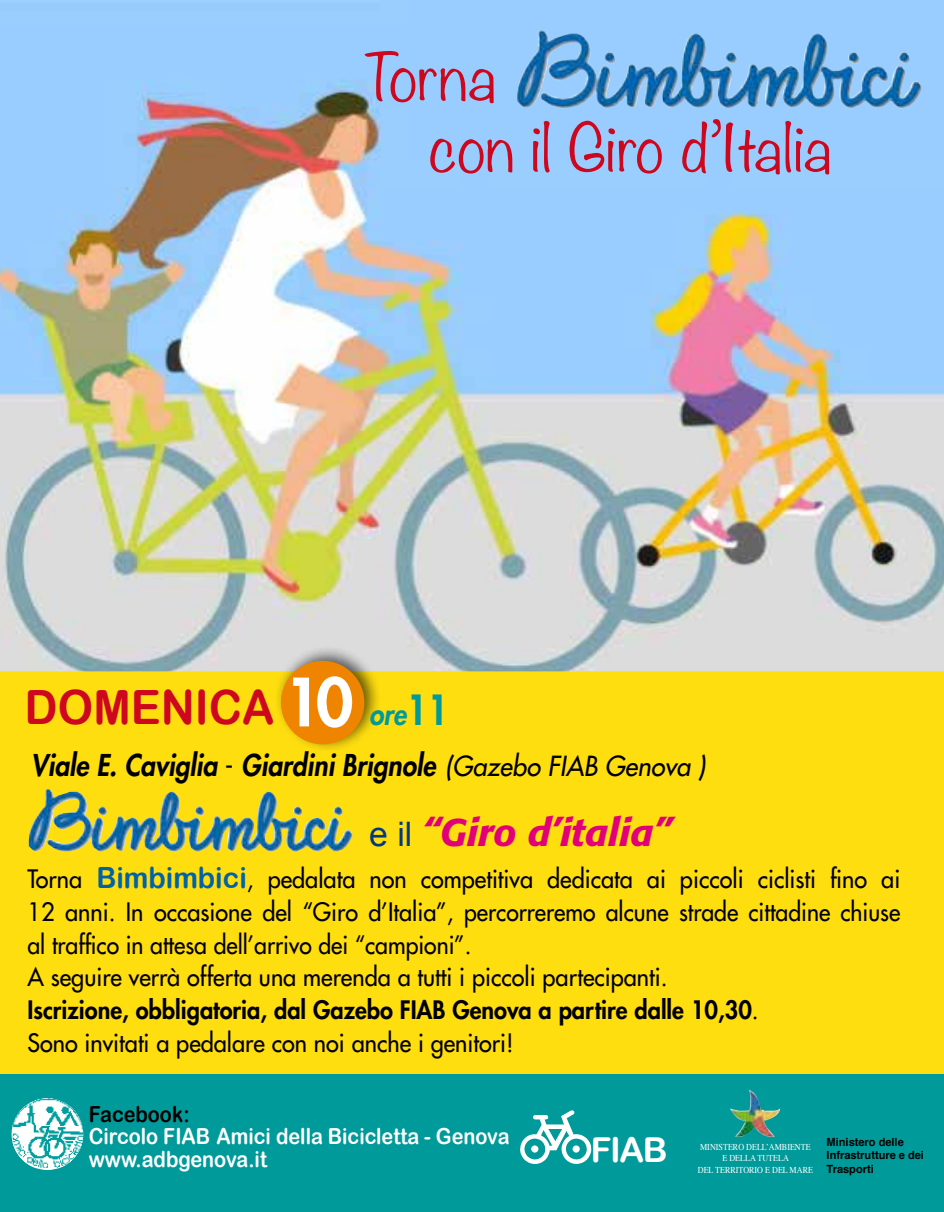
<style>
.page{position:relative;width:944px;height:1212px;background:#fff}
.page>*{position:absolute;margin:0;border:0;box-sizing:border-box;transform-origin:0 0}
.t1{font:300 58.5px/71.1px "Noteworthy";color:#cd071e;scale:1.07 1}
.t2{font:47.25px "Arial Rounded MT Bold";color:#cd071e;scale:.95 1}
.t3{font:italic 500 38.25px "Formata";color:#e2007a}
.t4{font:34.43px "Arial Rounded MT Bold";color:#fff}
.t5{font:italic 800 29.25px "Futura";color:#000;scale:.9 1}
.t6{font:italic 800 29.25px "Futura";color:#009a9a;scale:.9 1}
.t7{font:24.75px/32.6px "Futura";color:#000;scale:.95 1}
.t8{font:22.05px/22.7px "Arial Rounded MT Bold";color:#fff;scale:.9 1}
.t9{font:22.05px "Arial Rounded MT Bold";color:#000;scale:.9 1}
.t10{font:700 11.25px/13.5px "Helvetica";color:#000}
.t11{font:9px/11.2px "Times";color:#fff;text-align:center;scale:.9 1}
.s1{font-family:"Futura";font-weight:800;font-size:64.8px;color:#fff}
.s2{font-weight:400;font-style:normal}
.s3{font-weight:400;font-size:27px}
.s4{font-style:normal;font-size:40.5px}
.s5{font-family:"Arial";font-weight:400;font-style:normal;font-size:33.75px;color:#003882}
.s6{font-family:"Arial Rounded MT Bold";font-size:29.25px;color:#0062a7}
.s7{font-weight:800}
</style>
<div class="page">
<img style="left:0;top:0;width:944px;height:671px">
<div style="left:1px;top:672px;width:942px;height:433px;background:#ffde10"></div>
<div style="left:274px;top:645px;width:108px;height:108px;background:#000;opacity:.6"></div>
<div style="left:281px;top:661px;width:83px;height:83px;background:#ef8400;border-radius:50%"></div>
<img style="left:29px;top:789px;width:265px;height:62px">
<img style="left:517px;top:30px;width:332px;height:78px">
<div style="left:0;top:1074px;width:944px;height:138px;background:#009a9a"></div>
<img style="left:520px;top:1110px;width:72px;height:54px">
<img style="left:13px;top:1098px;width:70px;height:70px">
<img style="left:730px;top:1090px;width:50px;height:47px">
<h1 class="t1" style="left:428px;top:40px;width:378px;text-indent:-65px">Torna<br>con il Giro d’Italia</h1>
<h2 class="t2" style="left:25px;top:679px;width:348px">DOMENICA <span class="s1">10</span></h2>
<p class="t5" style="left:31px;top:746px;width:751px">Viale E. Caviglia <span class="s2">-</span> Giardini Brignole <span class="s3">(Gazebo FIAB Genova )</span></p>
<p class="t6" style="left:369px;top:695px;width:90px">ore<span class="s4">11</span></p>
<h3 class="t3" style="left:369px;top:809px;width:304px"><span class="s5">e il</span> “Giro d’italia”</h3>
<p class="t7" style="left:27px;top:863px;width:920px">Torna <span class="s6">Bimbimbici</span>, pedalata non competitiva dedicata ai piccoli ciclisti fino ai 12 anni. In occasione del “Giro d’Italia”, percorreremo alcune strade cittadine chiuse al traffico in attesa dell’arrivo dei “campioni”.<br>A seguire verrà offerta una merenda a tutti i piccoli partecipanti.<br><span class="s7">Iscrizione, obbligatoria, dal Gazebo FIAB Genova a partire dalle 10,30</span>.<br>Sono invitati a pedalare con noi anche i genitori!</p>
<p class="t9" style="left:89px;top:1101px;width:114px">Facebook:</p>
<p class="t8" style="left:89px;top:1125px;width:469px">Circolo FIAB Amici della Bicicletta - Genova www.adbgenova.it</p>
<h3 class="t4" style="left:591px;top:1129px;width:78px">FIAB</h3>
<p class="t11" style="left:698px;top:1141px;width:130px">MINISTERO DELL’AMBIENTE<br>E DELLA TUTELA<br>DEL TERRITORIO E DEL MARE</p>
<p class="t10" style="left:827px;top:1135px;width:99px">Ministero delle<br>Infrastrutture e dei<br>Trasporti</p>
</div>
